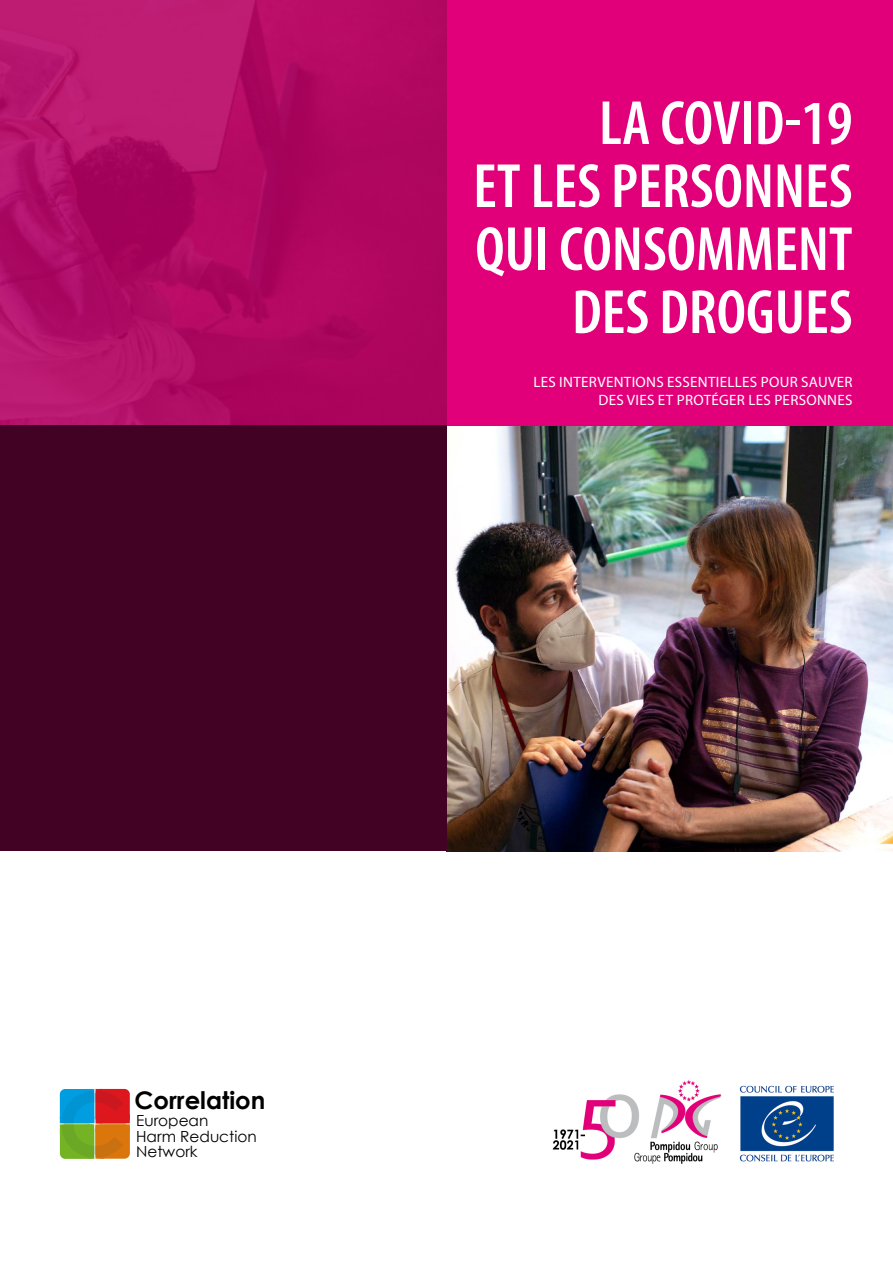
<style>
.page{position:relative;width:893px;height:1263px;background:#fff}
.page>*{position:absolute;margin:0;border:0;box-sizing:border-box;transform-origin:0 0}
.t1{font:63px/63px "Myriad Variable Concept";color:#fff;text-align:right}
.t2{font:700 24.3px "Century Gothic";color:#000}
.t3{font:15.3px/15.5px "Century Gothic";color:#000}
.t4{font:15px/18px "Myriad Pro";letter-spacing:.02em;color:#fff;text-align:right}
</style>
<div class="page">
<img style="left:446px;top:425px;width:447px;height:426px">
<div style="left:0;top:0;width:893px;height:425px;background:#e2007a"></div>
<img style="left:552px;top:1080px;width:282px;height:84px">
<svg style="left:60px;top:1089px;width:70px;height:70px;background:#8e7b50"></svg>
<img style="left:0;top:0;width:446px;height:425px">
<div style="left:0;top:425px;width:446px;height:426px;background:#410223"></div>
<h1 class="t1" style="left:473px;top:91px;width:381px">LA COVID-19<br>ET LES PERSONNES<br>QUI CONSOMMENT<br>DES DROGUES</h1>
<p class="t4" style="left:533px;top:373px;width:321px">LES INTERVENTIONS ESSENTIELLES POUR SAUVER<br>DES VIES ET PROTÉGER LES PERSONNES</p>
<h2 class="t2" style="left:135px;top:1085px;width:132px">Correlation</h2>
<p class="t3" style="left:136px;top:1112px;width:122px">European<br>Harm Reduction<br>Network</p>
</div>
